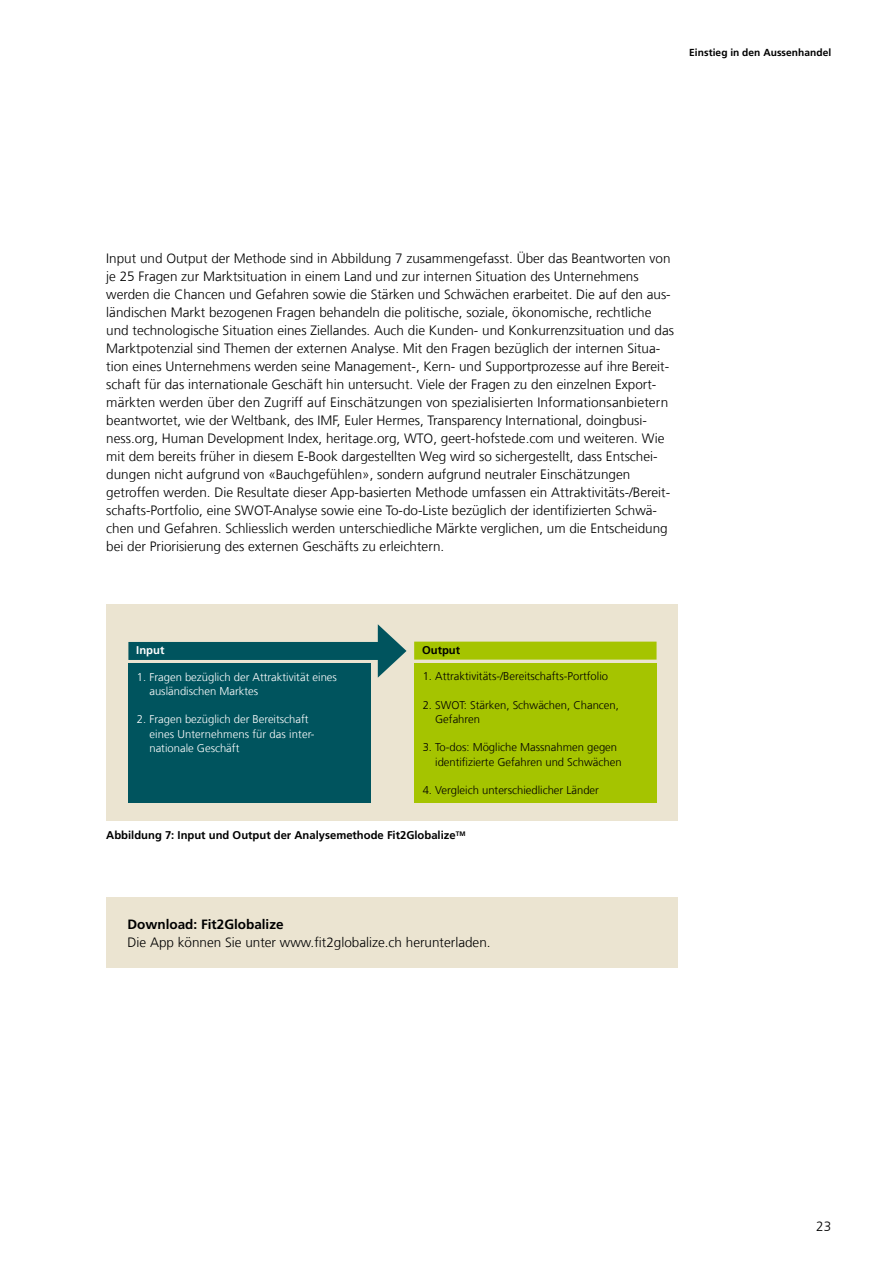
<style>
.page{position:relative;width:893px;height:1263px;background:#fff}
.page>*{position:absolute;margin:0;border:0;box-sizing:border-box;transform-origin:0 0}
.t1{font:300 13.5px/18px "Frutiger LT Com";color:#000}
.t2{font:700 13.5px "Frutiger LT Com";color:#000}
.t3{font:300 11.25px/14.2px "Frutiger LT Com";color:#000}
.t4{font:300 11.25px/14.2px "Frutiger LT Com";color:#fff}
.t5{font:700 11.25px "Frutiger LT Com";color:#000}
.t6{font:700 11.25px "Frutiger LT Com";color:#fff}
.t7{font:700 10.2px "Frutiger LT Com";letter-spacing:.005em;color:#000}
</style>
<div class="page">
<div style="left:106px;top:605px;width:572px;height:216px;background:#ebe4d1"></div>
<div style="left:128px;top:664px;width:243px;height:139px;background:#00545e"></div>
<div style="left:128px;top:642px;width:261px;height:18px;background:#00545e"></div>
<svg style="left:378px;top:624px;width:28px;height:54px"></svg>
<div style="left:414px;top:663px;width:243px;height:140px;background:#a5c400"></div>
<div style="left:414px;top:642px;width:243px;height:18px;background:#a5c400"></div>
<div style="left:106px;top:897px;width:572px;height:71px;background:#ebe4d1"></div>
<p class="t7" style="left:689px;top:46px;width:144px">Einstieg in den Aussenhandel</p>
<p class="t1" style="left:106px;top:249px;width:569px">Input und Output der Methode sind in Abbildung 7 zusammengefasst. Über das Beantworten von je 25 Fragen zur Marktsituation in einem Land und zur internen Situation des Unternehmens werden die Chancen und Gefahren sowie die Stärken und Schwächen erarbeitet. Die auf den aus&shy;ländischen Markt bezogenen Fragen behandeln die politische, soziale, ökonomische, rechtliche und technologische Situation eines Ziellandes. Auch die Kunden- und Konkurrenzsituation und das Marktpotenzial sind Themen der externen Analyse. Mit den Fragen bezüglich der internen Situa&shy;tion eines Unternehmens werden seine Management-, Kern- und Supportprozesse auf ihre Bereit&shy;schaft für das internationale Geschäft hin untersucht. Viele der Fragen zu den einzelnen Export&shy;märkten werden über den Zugriff auf Einschätzungen von spezialisierten Informationsanbietern beantwortet, wie der Weltbank, des IMF, Euler Hermes, Transparency International, doingbusi&shy;ness.org, Human Development Index, heritage.org, WTO, geert-hofstede.com und weiteren. Wie mit dem bereits früher in diesem E-Book dargestellten Weg wird so sichergestellt, dass Entschei&shy;dungen nicht aufgrund von «Bauchgefühlen», sondern aufgrund neutraler Einschätzungen getroffen werden. Die Resultate dieser App-basierten Methode umfassen ein Attraktivitäts-/Bereit&shy;schafts-Portfolio, eine SWOT-Analyse sowie eine To-do-Liste bezüglich der identifizierten Schwä&shy;chen und Gefahren. Schliesslich werden unterschiedliche Märkte verglichen, um die Entscheidung bei der Priorisierung des externen Geschäfts zu erleichtern.</p>
<p class="t6" style="left:136px;top:644px;width:30px">Input</p>
<p class="t4" style="left:149px;top:670px;width:189px;text-indent:-13px">1. Fragen bezüglich der Attraktivität eines ausländischen Marktes</p>
<p class="t4" style="left:149px;top:712px;width:167px;text-indent:-13px">2. Fragen bezüglich der Bereitschaft eines Unternehmens für das inter - nationale Geschäft</p>
<p class="t5" style="left:422px;top:643px;width:40px">Output</p>
<p class="t3" style="left:423px;top:669px;width:187px">1. Attraktivitäts-/Bereitschafts-Portfolio</p>
<p class="t3" style="left:435px;top:698px;width:185px;text-indent:-13px">2. SWOT: Stärken, Schwächen, Chancen,<br>Gefahren</p>
<p class="t3" style="left:435px;top:740px;width:188px;text-indent:-13px">3. To-dos: Mögliche Massnahmen gegen identifizierte Gefahren und Schwächen</p>
<p class="t3" style="left:423px;top:783px;width:178px">4. Vergleich unterschiedlicher Länder</p>
<p class="t5" style="left:106px;top:828px;width:361px">Abbildung 7: Input und Output der Analysemethode Fit2Globalize<sup>TM</sup></p>
<h4 class="t2" style="left:128px;top:916px;width:158px">Download: Fit2Globalize</h4>
<p class="t1" style="left:128px;top:933px;width:365px">Die App können Sie unter w ww.fit2globalize.ch herunterladen.</p>
<p class="t1" style="left:816px;top:1217px;width:17px">23</p>
</div>
